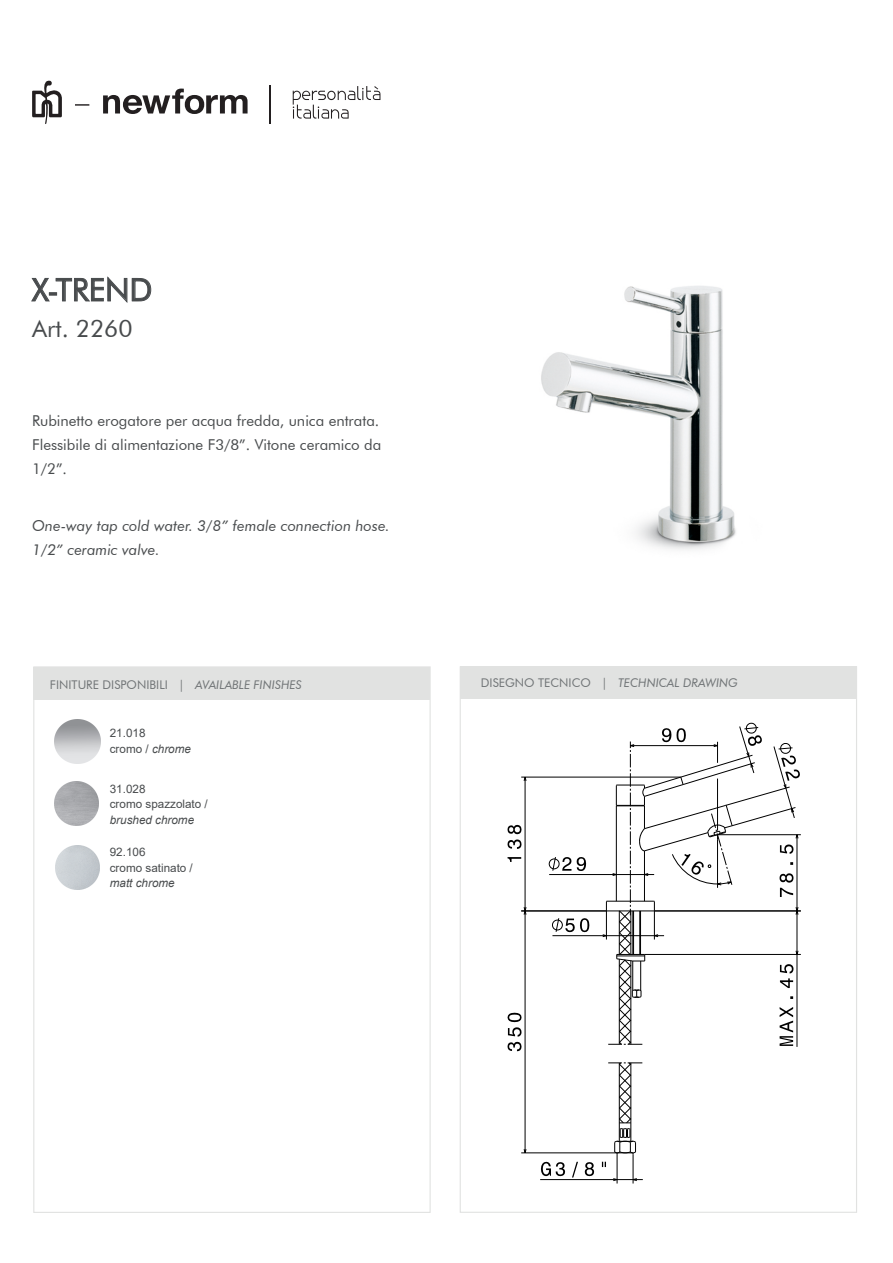
<style>
.page{position:relative;width:893px;height:1263px;background:#fff}
.page>*{position:absolute;margin:0;border:0;box-sizing:border-box;transform-origin:0 0}
.t1{font:31.5px "Futura BT";color:#484b4d}
.t2{font:24px "Futura BT";color:#484b4d}
.t3{font:15px/24px "Futura BT";color:#484b4d}
.t4{font:italic 15px/24px "Futura BT";color:#484b4d}
.t5{font:12px "Futura BT";color:#717577}
.t6{font:italic 12px "Futura BT";color:#717577}
.t7{font:11.7px/15.5px "Arial";color:#484b4d}
.t8{font:italic 11.7px "Arial";color:#484b4d}
.s1{font-style:italic}
.s2{font-style:normal}
</style>
<div class="page">
<svg style="left:512px;top:1012px;width:10px;height:40px"></svg>
<hr style="left:521px;top:1153px;width:96px;height:1px;background:#000">
<hr style="left:521px;top:911px;width:85px;height:1px;background:#000">
<hr style="left:521px;top:777px;width:159px;height:1px;background:#000">
<svg style="left:552px;top:918px;width:37px;height:14px"></svg>
<hr style="left:552px;top:935px;width:112px;height:1px;background:#000">
<hr style="left:796px;top:911px;width:1px;height:136px;background:#000">
<svg style="left:541px;top:1063px;width:101px;height:121px"></svg>
<hr style="left:540px;top:1179px;width:102px;height:1px;background:#000">
<svg style="left:522px;top:1148px;width:5px;height:6px"></svg>
<svg style="left:507px;top:1013px;width:14px;height:38px"></svg>
<hr style="left:525px;top:911px;width:1px;height:242px;background:#000">
<svg style="left:549px;top:857px;width:37px;height:14px"></svg>
<hr style="left:549px;top:874px;width:105px;height:1px;background:#000">
<svg style="left:522px;top:906px;width:5px;height:10px"></svg>
<svg style="left:522px;top:776px;width:5px;height:6px"></svg>
<svg style="left:507px;top:825px;width:14px;height:37px"></svg>
<hr style="left:525px;top:777px;width:1px;height:134px;background:#000">
<svg style="left:601px;top:722px;width:200px;height:324px"></svg>
<div style="left:460px;top:667px;width:396px;height:32px;background:#e1e2e1"></div>
<div style="left:34px;top:667px;width:396px;height:32px;background:#e1e2e1"></div>
<svg style="left:293px;top:86px;width:87px;height:33px"></svg>
<svg style="left:32px;top:80px;width:215px;height:44px"></svg>
<hr style="left:269px;top:85px;width:2px;height:39px;background:#231f20">
<svg style="left:31px;top:276px;width:120px;height:27px"></svg>
<img style="left:541px;top:286px;width:195px;height:264px">
<img style="left:55px;top:845px;width:44px;height:44px">
<img style="left:55px;top:720px;width:45px;height:44px">
<img style="left:55px;top:782px;width:44px;height:44px">
<h1 class="t1" style="left:32px;top:271px;width:122px">X-TREND</h1>
<h2 class="t2" style="left:32px;top:314px;width:102px">Art. 2260</h2>
<p class="t3" style="left:32px;top:409px;width:351px">Rubinetto erogatore per acqua fredda, unica entrata.<br>Flessibile di alimentazione F3/8”. Vitone ceramico da<br>1/2”.</p>
<p class="t4" style="left:32px;top:514px;width:359px">One-way tap cold water. 3/8” female connection hose.<br>1/2” ceramic valve.</p>
<p class="t5" style="left:50px;top:677px;width:253px">FINITURE DISPONIBILI | <span class="s1">AVAILABLE FINISHES</span></p>
<p class="t7" style="left:110px;top:725px;width:83px">21.018<br>cromo / <span class="s1">chrome</span></p>
<p class="t7" style="left:110px;top:781px;width:99px">31.028<br>cromo spazzolato /</p>
<p class="t8" style="left:110px;top:812px;width:86px">brushed chrome</p>
<p class="t7" style="left:110px;top:844px;width:85px">92.106<br>cromo satinato /</p>
<p class="t8" style="left:110px;top:875px;width:66px">matt chrome</p>
<p class="t6" style="left:481px;top:676px;width:258px"><span class="s2">DISEGNO TECNICO |</span> TECHNICAL DRAWING</p>
</div>
